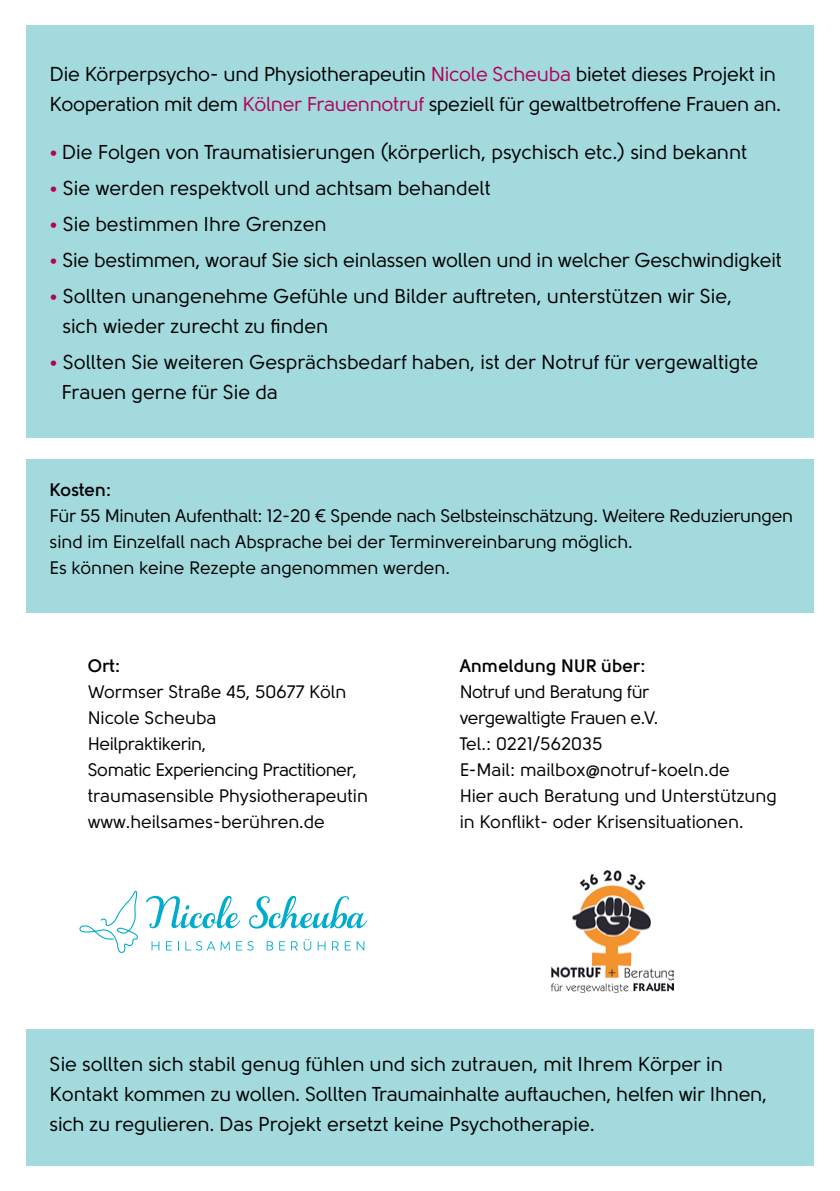
<style>
.page{position:relative;width:840px;height:1191px;background:#fff}
.page>*{position:absolute;margin:0;border:0;box-sizing:border-box;transform-origin:0 0}
.t1{font:20px/30px "Solomon";color:#000}
.t2{font:18px/26px "Solomon";color:#000}
.t3{font:700 18px "Solomon";color:#000}
.s1{color:#b4005e}
</style>
<div class="page">
<div style="left:26px;top:26px;width:787px;height:412px;background:#a2dade"></div>
<div style="left:26px;top:459px;width:787px;height:153px;background:#a2dade"></div>
<div style="left:26px;top:1029px;width:787px;height:136px;background:#a2dade"></div>
<img style="left:551px;top:870px;width:122px;height:122px">
<svg style="left:79px;top:890px;width:288px;height:63px"></svg>
<p class="t1" style="left:50px;top:60px;width:732px">Die Körperpsycho- und Physiotherapeutin <span class="s1">Nicole Scheuba</span> bietet dieses Projekt in<br>Kooperation mit dem <span class="s1">Kölner Frauennotruf</span> speziell für gewaltbetroffene Frauen an.</p>
<p class="t1" style="left:50px;top:138px;width:698px"><span class="s1">•</span> Die Folgen von Traumatisierungen (körperlich, psychisch etc.) sind bekannt</p>
<p class="t1" style="left:50px;top:174px;width:442px"><span class="s1">•</span> Sie werden respektvoll und achtsam behandelt</p>
<p class="t1" style="left:50px;top:210px;width:278px"><span class="s1">•</span> Sie bestimmen Ihre Grenzen</p>
<p class="t1" style="left:50px;top:246px;width:733px"><span class="s1">•</span> Sie bestimmen, worauf Sie sich einlassen wollen und in welcher Geschwindigkeit</p>
<p class="t1" style="left:62px;top:282px;width:671px;text-indent:-13px"><span class="s1">•</span> Sollten unangenehme Gefühle und Bilder auftreten, unterstützen wir Sie, sich wieder zurecht zu finden</p>
<p class="t1" style="left:61px;top:348px;width:698px;text-indent:-12px"><span class="s1">•</span> Sollten Sie weiteren Gesprächsbedarf haben, ist der Notruf für vergewaltigte<br>Frauen gerne für Sie da</p>
<p class="t3" style="left:50px;top:479px;width:63px">Kosten:</p>
<p class="t2" style="left:50px;top:502px;width:744px">Für 55 Minuten Aufenthalt: 12-20 € Spende nach Selbsteinschätzung. Weitere Reduzierungen sind im Einzelfall nach Absprache bei der Terminvereinbarung möglich.<br>Es können keine Rezepte angenommen werden.</p>
<p class="t3" style="left:88px;top:655px;width:34px">Ort:</p>
<p class="t2" style="left:88px;top:678px;width:281px">Wormser Straße 45, 50677 Köln<br>Nicole Scheuba<br>Heilpraktikerin,<br>Somatic Experiencing Practitioner, traumasensible Physiotherapeutin www.heilsames-berühren.de</p>
<p class="t3" style="left:459px;top:655px;width:187px">Anmeldung NUR über:</p>
<p class="t2" style="left:459px;top:678px;width:318px">Notruf und Beratung für<br>vergewaltigte Frauen e.V.<br>Tel.: 0221/562035<br>E-Mail: mailbox@notruf-koeln.de<br>Hier auch Beratung und Unterstützung in Konflikt- oder Krisensituationen.</p>
<p class="t1" style="left:50px;top:1049px;width:718px">Sie sollten sich stabil genug fühlen und sich zutrauen, mit Ihrem Körper in<br>Kontakt kommen zu wollen. Sollten Traumainhalte auftauchen, helfen wir Ihnen, sich zu regulieren. Das Projekt ersetzt keine Psychotherapie.</p>
</div>
